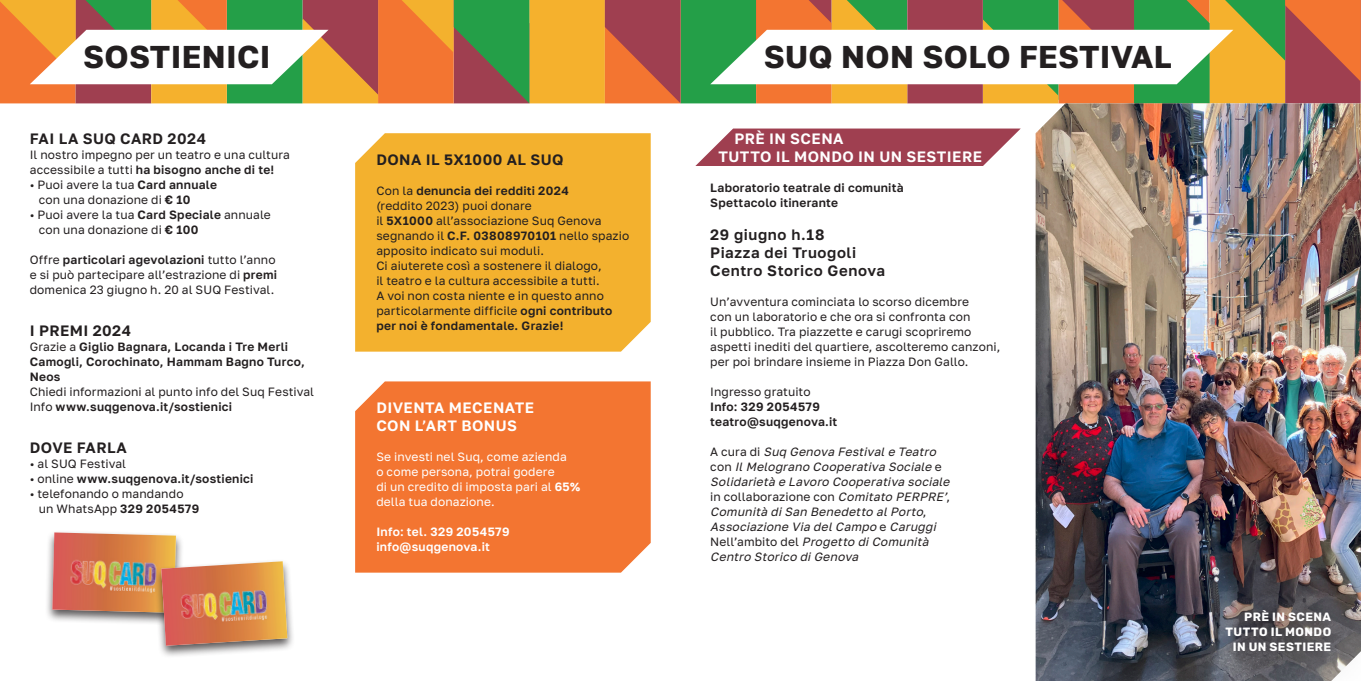
<style>
.page{position:relative;width:1361px;height:681px;background:#fff}
.page>*{position:absolute;margin:0;border:0;box-sizing:border-box;transform-origin:0 0}
.t1{font:700 31.5px "Golos Text";letter-spacing:.01em;color:#231f20}
._4_-_testo_corrente_regular{font:600 15px "Golos Text";letter-spacing:.035em;color:#231f20}
._4_-_testo_corrente_regular-2{font:600 15px "Golos Text";letter-spacing:.03em;color:#fff}
._4_-_testo_corrente_regular-3{font:12px/15px "Golos Text";letter-spacing:.005em;color:#231f20}
._4_-_testo_corrente_regular-4{font:600 12px/15px "Golos Text";letter-spacing:.025em;color:#231f20}
._4_-_testo_corrente_regular-5{font:italic 12px/15px "Golos Text";color:#231f20}
._4_-_testo_corrente_regular-6{font:12px "Golos Text";letter-spacing:.01em;color:#fff}
._4_-_testo_corrente_regular-7{font:600 12px "Golos Text";letter-spacing:.025em;color:#fff}
._4_-_testo_corrente_regular-8{font:300 12px "Rubik";letter-spacing:.035em;color:#fff}
.s1{font-weight:600}
.s2{font-weight:400}
.s3{font-style:normal}
</style>
<div class="page">
<div style="left:355px;top:133px;width:296px;height:218px;background:#f3b12e"></div>
<div style="left:355px;top:381px;width:296px;height:191px;background:#f37531"></div>
<div style="left:44px;top:529px;width:140px;height:96px;background:#231f20;opacity:.75"></div>
<div style="left:153px;top:558px;width:142px;height:100px;background:#231f20;opacity:.75"></div>
<svg style="left:52px;top:532px;width:235px;height:113px"></svg>
<img style="left:161px;top:561px;width:126px;height:84px">
<svg style="left:695px;top:128px;width:325px;height:38px;background:#ab5766"></svg>
<img style="left:1035px;top:103px;width:326px;height:577px">
<img style="left:1186px;top:566px;width:175px;height:114px">
<svg style="left:0;top:0;width:1360px;height:103px"></svg>
<p class="t1" style="left:83px;top:38px;width:189px">SOSTIENICI</p>
<p class="t1" style="left:763px;top:38px;width:410px">SUQ NON SOLO FESTIVAL</p>
<p class="_4_-_testo_corrente_regular" style="left:30px;top:129px;width:178px">FAI LA SUQ CARD 2024</p>
<p class="_4_-_testo_corrente_regular-3" style="left:30px;top:147px;width:262px">Il nostro impegno per un teatro e una cultura accessibile a tutti <span class="s1">ha bisogno anche di te!</span></p>
<p class="_4_-_testo_corrente_regular-3" style="left:30px;top:177px;width:189px">• Puoi avere la tua <span class="s1">Card annuale</span></p>
<p class="_4_-_testo_corrente_regular-3" style="left:39px;top:192px;width:153px">con una donazione di <span class="s1">€ 10</span></p>
<p class="_4_-_testo_corrente_regular-3" style="left:30px;top:207px;width:243px">• Puoi avere la tua <span class="s1">Card Speciale</span> annuale</p>
<p class="_4_-_testo_corrente_regular-3" style="left:39px;top:222px;width:161px">con una donazione di <span class="s1">€ 100</span></p>
<p class="_4_-_testo_corrente_regular-4" style="left:30px;top:252px;width:247px"><span class="s2">Offre</span> particolari agevolazioni <span class="s2">tutto l’anno</span></p>
<p class="_4_-_testo_corrente_regular-3" style="left:30px;top:267px;width:249px">e si può partecipare all’estrazione di <span class="s1">premi </span>domenica 23 giugno h. 20 al SUQ Festival.</p>
<p class="_4_-_testo_corrente_regular" style="left:30px;top:321px;width:103px">I PREMI 2024</p>
<p class="_4_-_testo_corrente_regular-4" style="left:30px;top:339px;width:276px"><span class="s2">Grazie a</span> Giglio Bagnara, Locanda i Tre Merli<br>Camogli, Corochinato, Hammam Bagno Turco,<br>Neos</p>
<p class="_4_-_testo_corrente_regular-3" style="left:30px;top:384px;width:286px">Chiedi informazioni al punto info del Suq Festival</p>
<p class="_4_-_testo_corrente_regular-4" style="left:30px;top:399px;width:204px"><span class="s2">Info</span> www.suqgenova.it/sostienici</p>
<p class="_4_-_testo_corrente_regular" style="left:30px;top:438px;width:99px">DOVE FARLA</p>
<p class="_4_-_testo_corrente_regular-3" style="left:30px;top:456px;width:98px">• al SUQ Festival</p>
<p class="_4_-_testo_corrente_regular-4" style="left:30px;top:471px;width:225px"><span class="s2">• online</span> www.suqgenova.it/sostienici</p>
<p class="_4_-_testo_corrente_regular-3" style="left:30px;top:486px;width:155px">• telefonando o mandando</p>
<p class="_4_-_testo_corrente_regular-3" style="left:39px;top:501px;width:162px">un WhatsApp <span class="s1">329 2054579</span></p>
<p class="_4_-_testo_corrente_regular" style="left:376px;top:151px;width:189px">DONA IL 5X1000 AL SUQ</p>
<p class="_4_-_testo_corrente_regular-4" style="left:376px;top:183px;width:194px"><span class="s2">Con la</span> denuncia dei redditi 2024</p>
<p class="_4_-_testo_corrente_regular-3" style="left:376px;top:198px;width:254px">(reddito 2023) puoi donare<br>il <span class="s1">5X1000</span> all’associazione Suq Genova segnando il <span class="s1">C.F. 03808970101</span> nello spazio apposito indicato sui moduli.</p>
<p class="_4_-_testo_corrente_regular-3" style="left:376px;top:258px;width:227px">Ci aiuterete così a sostenere il dialogo,</p>
<p class="_4_-_testo_corrente_regular-3" style="left:376px;top:273px;width:225px">il teatro e la cultura accessibile a tutti.</p>
<p class="_4_-_testo_corrente_regular-3" style="left:376px;top:288px;width:237px">A voi non costa niente e in questo anno particolarmente difficile <span class="s1">ogni contributo per noi è fondamentale. Grazie!</span></p>
<p class="_4_-_testo_corrente_regular-2" style="left:376px;top:398px;width:159px">DIVENTA MECENATE</p>
<p class="_4_-_testo_corrente_regular-2" style="left:376px;top:416px;width:142px">CON L’ART BONUS</p>
<p class="_4_-_testo_corrente_regular-6" style="left:376px;top:449px;width:192px">Se investi nel Suq, come azienda</p>
<p class="_4_-_testo_corrente_regular-6" style="left:376px;top:464px;width:180px">o come persona, potrai godere</p>
<p class="_4_-_testo_corrente_regular-6" style="left:376px;top:479px;width:205px">di un credito di imposta pari al <span class="s1">65%</span></p>
<p class="_4_-_testo_corrente_regular-6" style="left:376px;top:494px;width:120px">della tua donazione.</p>
<p class="_4_-_testo_corrente_regular-7" style="left:376px;top:524px;width:135px">Info: tel. 329 2054579</p>
<p class="_4_-_testo_corrente_regular-7" style="left:376px;top:539px;width:115px">info@suqgenova.it</p>
<p class="_4_-_testo_corrente_regular-2" style="left:734px;top:129px;width:110px">PRÈ IN SCENA</p>
<p class="_4_-_testo_corrente_regular-2" style="left:718px;top:147px;width:265px">TUTTO IL MONDO IN UN SESTIERE</p>
<p class="_4_-_testo_corrente_regular-4" style="left:710px;top:180px;width:195px">Laboratorio teatrale di comunità</p>
<p class="_4_-_testo_corrente_regular-4" style="left:710px;top:195px;width:129px">Spettacolo itinerante</p>
<p class="_4_-_testo_corrente_regular" style="left:710px;top:225px;width:116px">29 giugno h.18</p>
<p class="_4_-_testo_corrente_regular" style="left:710px;top:243px;width:147px">Piazza dei Truogoli</p>
<p class="_4_-_testo_corrente_regular" style="left:710px;top:261px;width:176px">Centro Storico Genova</p>
<p class="_4_-_testo_corrente_regular-3" style="left:710px;top:294px;width:260px">Un’avventura cominciata lo scorso dicembre</p>
<p class="_4_-_testo_corrente_regular-3" style="left:710px;top:309px;width:262px">con un laboratorio e che ora si confronta con</p>
<p class="_4_-_testo_corrente_regular-3" style="left:710px;top:324px;width:291px">il pubblico. Tra piazzette e carugi scopriremo aspetti inediti del quartiere, ascolteremo canzoni, per poi brindare insieme in Piazza Don Gallo.</p>
<p class="_4_-_testo_corrente_regular-3" style="left:710px;top:384px;width:102px">Ingresso gratuito</p>
<p class="_4_-_testo_corrente_regular-4" style="left:710px;top:399px;width:111px">Info: 329 2054579</p>
<p class="_4_-_testo_corrente_regular-4" style="left:710px;top:414px;width:129px">teatro@suqgenova.it</p>
<p class="_4_-_testo_corrente_regular-5" style="left:710px;top:444px;width:230px"><span class="s3">A c u r a d i</span> Suq Genova Festivale Teatro</p>
<p class="_4_-_testo_corrente_regular-5" style="left:710px;top:459px;width:244px"><span class="s3">c o n</span> IlMelograno Cooperativa Sociale <span class="s3">e<br></span>Solidarietà e Lavoro Cooperativa sociale</p>
<p class="_4_-_testo_corrente_regular-5" style="left:710px;top:489px;width:241px"><span class="s3">in collaborazione con</span> Comitato PERPRE’<span class="s3">,<br></span>Comunità diSan Benedetto alPorto<span class="s3">,</span></p>
<p class="_4_-_testo_corrente_regular-5" style="left:710px;top:519px;width:230px">Associazione Via delCampo <span class="s3">e</span> Caruggi</p>
<p class="_4_-_testo_corrente_regular-5" style="left:710px;top:534px;width:223px"><span class="s3">N e l l’ a m b i t o d e l</span> Progetto diComunità</p>
<p class="_4_-_testo_corrente_regular-5" style="left:710px;top:549px;width:153px">Centro Storico diGenova</p>
<p class="_4_-_testo_corrente_regular-8" style="left:1244px;top:608px;width:89px">PRÈ IN SCENA</p>
<p class="_4_-_testo_corrente_regular-8" style="left:1225px;top:623px;width:107px">TUTTO IL MONDO</p>
<p class="_4_-_testo_corrente_regular-8" style="left:1233px;top:638px;width:100px">IN UN SESTIERE</p>
</div>
